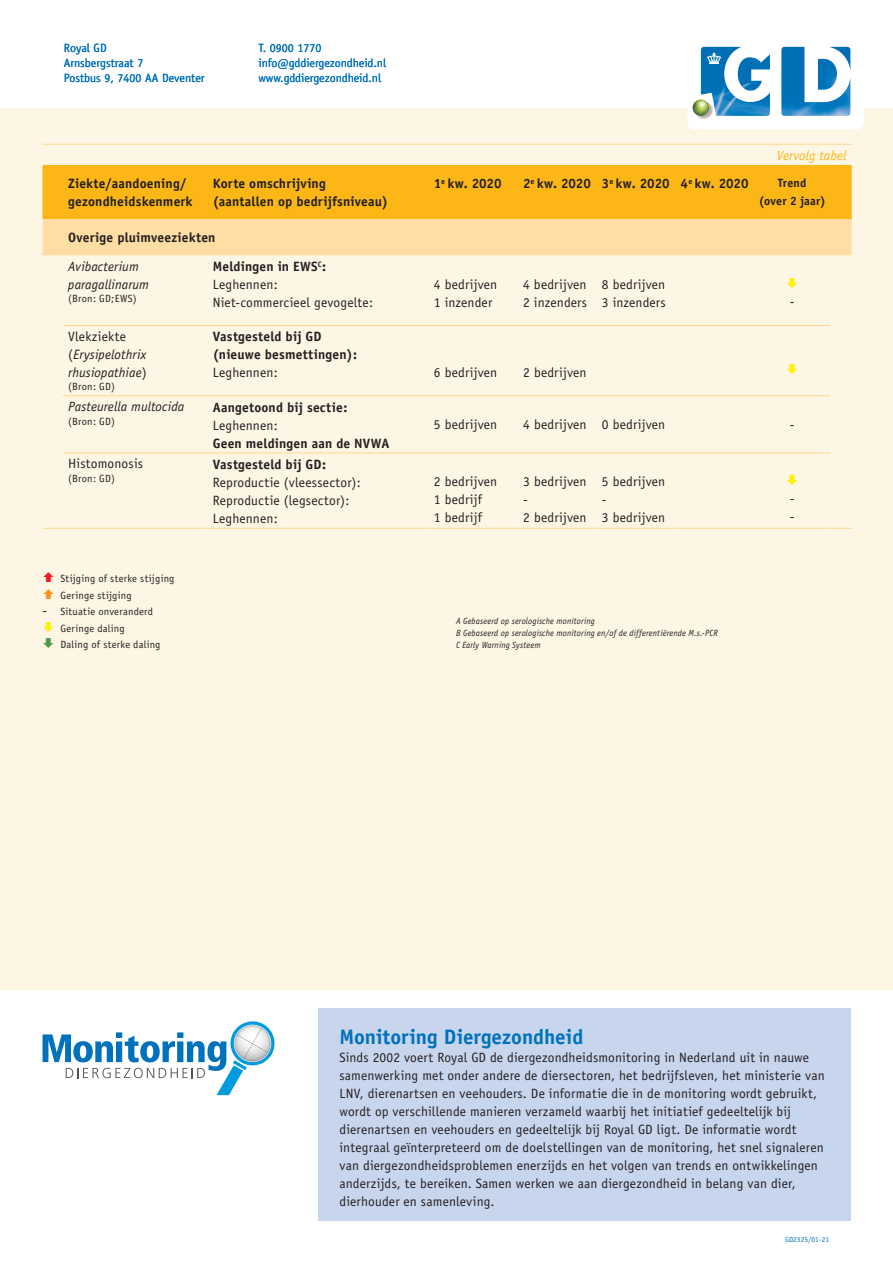
<style>
.page{position:relative;width:893px;height:1263px;background:#fff}
.page>*{position:absolute;margin:0;border:0;box-sizing:border-box;transform-origin:0 0}
.t1{font:700 21px "Officina Sans";color:#0071bb}
.t2{font:13.5px/18px "Officina Sans";letter-spacing:.01em;color:#231f20}
.t3{font:700 13.5px/18px "Officina Sans";letter-spacing:.01em;color:#231f20}
.t4{font:italic 13.5px/18px "Officina Sans";letter-spacing:.005em;color:#231f20}
.t5{font:italic 13.5px "Officina Sans";letter-spacing:.005em;color:#fcb615}
.t6{font:12px/15px "Officina Sans";color:#0071bb}
.t7{font:700 12px/18px "Officina Sans";letter-spacing:.015em;color:#231f20;text-align:center}
.t8{font:10.5px/16.5px "Officina Sans";letter-spacing:.02em;color:#231f20}
.t9{font:italic 9px/12px "Officina Sans";letter-spacing:.02em;color:#231f20;scale:.95 1}
.t10{font:7.5px "Officina Sans";color:#0071bb}
.s1{font-weight:700}
.s2{font-style:normal}
.s3{font-size:13.5px}
</style>
<div class="page">
<div style="left:0;top:108px;width:893px;height:1112px;background:#fef6e5"></div>
<div style="left:0;top:990px;width:893px;height:270px;background:#fff"></div>
<svg style="left:43px;top:1021px;width:232px;height:74px"></svg>
<svg style="left:687px;top:33px;width:177px;height:96px"></svg>
<img style="left:693px;top:99px;width:16px;height:17px;border-radius:8px">
<svg style="left:707px;top:53px;width:14px;height:11px"></svg>
<div style="left:318px;top:1008px;width:532px;height:212px;background:#c7d6ed"></div>
<svg style="left:43px;top:165px;width:809px;height:90px;background:#fdc54d"></svg>
<svg style="left:43px;top:144px;width:20px;height:1px"></svg>
<hr style="left:63px;top:144px;width:144px;height:1px;background:#fed78f">
<hr style="left:207px;top:144px;width:222px;height:1px;background:#fed78f">
<hr style="left:429px;top:144px;width:89px;height:1px;background:#fed78f">
<hr style="left:518px;top:144px;width:79px;height:1px;background:#fed78f">
<hr style="left:597px;top:144px;width:78px;height:1px;background:#fed78f">
<hr style="left:675px;top:144px;width:79px;height:1px;background:#fed78f">
<hr style="left:754px;top:144px;width:76px;height:1px;background:#fed78f">
<svg style="left:830px;top:144px;width:22px;height:1px"></svg>
<hr style="left:63px;top:325px;width:144px;height:1px;background:#fed78f">
<hr style="left:63px;top:395px;width:144px;height:1px;background:#fed78f">
<hr style="left:207px;top:325px;width:222px;height:1px;background:#fed78f">
<hr style="left:207px;top:395px;width:222px;height:1px;background:#fed78f">
<svg style="left:43px;top:528px;width:20px;height:1px"></svg>
<svg style="left:830px;top:528px;width:22px;height:1px"></svg>
<hr style="left:429px;top:325px;width:89px;height:1px;background:#fed78f">
<hr style="left:518px;top:325px;width:79px;height:1px;background:#fed78f">
<hr style="left:597px;top:325px;width:78px;height:1px;background:#fed78f">
<hr style="left:675px;top:325px;width:79px;height:1px;background:#fed78f">
<hr style="left:754px;top:325px;width:76px;height:1px;background:#fed78f">
<hr style="left:429px;top:395px;width:89px;height:1px;background:#fed78f">
<hr style="left:518px;top:395px;width:79px;height:1px;background:#fed78f">
<hr style="left:597px;top:395px;width:78px;height:1px;background:#fed78f">
<hr style="left:675px;top:395px;width:79px;height:1px;background:#fed78f">
<hr style="left:754px;top:395px;width:76px;height:1px;background:#fed78f">
<hr style="left:63px;top:453px;width:144px;height:1px;background:#fed78f">
<hr style="left:63px;top:528px;width:144px;height:1px;background:#fed78f">
<hr style="left:207px;top:453px;width:222px;height:1px;background:#fed78f">
<hr style="left:207px;top:528px;width:222px;height:1px;background:#fed78f">
<hr style="left:429px;top:453px;width:89px;height:1px;background:#fed78f">
<hr style="left:429px;top:528px;width:89px;height:1px;background:#fed78f">
<hr style="left:518px;top:453px;width:79px;height:1px;background:#fed78f">
<hr style="left:518px;top:528px;width:79px;height:1px;background:#fed78f">
<hr style="left:597px;top:453px;width:78px;height:1px;background:#fed78f">
<hr style="left:597px;top:528px;width:78px;height:1px;background:#fed78f">
<hr style="left:675px;top:453px;width:79px;height:1px;background:#fed78f">
<hr style="left:675px;top:528px;width:79px;height:1px;background:#fed78f">
<hr style="left:754px;top:453px;width:76px;height:1px;background:#fed78f">
<hr style="left:754px;top:528px;width:76px;height:1px;background:#fed78f">
<p class="t6" style="left:64px;top:40px;width:142px">Royal GD<br>Arnsbergstraat 7<br>Postbus 9, 7400 AA Deventer</p>
<p class="t6" style="left:258px;top:40px;width:129px">T. 0900 1770 info@gddiergezondheid.nl www.gddiergezondheid.nl</p>
<p class="t5" style="left:777px;top:147px;width:71px">Vervolg tabel</p>
<p class="t3" style="left:68px;top:175px;width:126px">Ziekte/aandoening/ gezondheidskenmerk</p>
<p class="t3" style="left:213px;top:175px;width:177px">Korte omschrijving (aantallen op bedrijfsniveau)</p>
<p class="t3" style="left:434px;top:175px;width:69px">1<sup>e</sup> kw. 2020</p>
<p class="t3" style="left:523px;top:175px;width:227px">2<sup>e</sup> kw. 2020 3<sup>e</sup> kw. 2020 4<sup>e</sup> kw. 2020</p>
<p class="t7" style="left:759px;top:174px;width:69px">Trend<br>(over 2 jaar)</p>
<p class="t3" style="left:68px;top:229px;width:149px">Overige pluimveeziekten</p>
<p class="t4" style="left:68px;top:257px;width:82px">Avibacterium paragallinarum</p>
<p class="t8" style="left:68px;top:290px;width:70px">(Bron: GD;EWS)</p>
<p class="t2" style="left:213px;top:258px;width:162px"><span class="s1">Meldingen in EWS</span><sup>C</sup><span class="s1">:<br></span>Leghennen:<br>Niet-commercieel gevogelte:</p>
<p class="t2" style="left:434px;top:275px;width:65px">4 bedrijven<br>1 inzender</p>
<p class="t2" style="left:523px;top:275px;width:65px">4 bedrijven<br>2 inzenders</p>
<p class="t2" style="left:602px;top:275px;width:65px">8 bedrijven<br>3 inzenders</p>
<p class="t2" style="left:790px;top:292px;width:6px">-</p>
<p class="t4" style="left:68px;top:327px;width:80px"><span class="s2">Vlekziekte (</span>Erysipelothrix rhusiopathiae<span class="s2">)</span></p>
<p class="t8" style="left:68px;top:379px;width:48px">(Bron: GD)</p>
<p class="t3" style="left:213px;top:328px;width:146px">Vastgesteld bij GD (nieuwe besmettingen):</p>
<p class="t2" style="left:213px;top:364px;width:67px">Leghennen:</p>
<p class="t2" style="left:434px;top:363px;width:65px">6 bedrijven</p>
<p class="t2" style="left:523px;top:363px;width:65px">2 bedrijven</p>
<p class="t4" style="left:68px;top:398px;width:118px">Pasteurella multocida</p>
<p class="t8" style="left:68px;top:413px;width:48px">(Bron: GD)</p>
<p class="t3" style="left:213px;top:398px;width:136px">Aangetoond bij sectie:</p>
<p class="t2" style="left:213px;top:416px;width:67px">Leghennen:</p>
<p class="t3" style="left:213px;top:434px;width:178px">Geen meldingen aan de NVWA</p>
<p class="t2" style="left:434px;top:416px;width:65px">5 bedrijven</p>
<p class="t2" style="left:523px;top:416px;width:143px">4 bedrijven 0 bedrijven</p>
<p class="t2" style="left:790px;top:416px;width:6px">-</p>
<p class="t2" style="left:68px;top:455px;width:76px">Histomonosis</p>
<p class="t8" style="left:68px;top:470px;width:48px">(Bron: GD)</p>
<p class="t3" style="left:213px;top:455px;width:115px">Vastgesteld bij GD:</p>
<p class="t2" style="left:213px;top:473px;width:150px">Reproductie (vleessector):<br>Reproductie (legsector):<br>Leghennen:</p>
<p class="t2" style="left:434px;top:473px;width:65px">2 bedrijven<br>1 bedrijf<br>1 bedrijf</p>
<p class="t2" style="left:523px;top:473px;width:65px">3 bedrijven -<br>2 bedrijven</p>
<p class="t2" style="left:602px;top:473px;width:65px">5 bedrijven -<br>3 bedrijven</p>
<p class="t2" style="left:790px;top:490px;width:6px">- -</p>
<p class="t8" style="left:61px;top:570px;width:116px">Stijging of sterke stijging<br>Geringe stijging</p>
<p class="t8" style="left:61px;top:603px;width:102px;text-indent:-18px"><span class="s3">-</span> Situatie onveranderd<br>Geringe daling<br>Daling of sterke daling</p>
<p class="t9" style="left:456px;top:615px;width:277px">A Gebaseerd op serologische monitoring<br>B Gebaseerd op serologische monitoring en/of de differentiërende M.s.-PCR<br>C Early Warning Systeem</p>
<h1 class="t1" style="left:339px;top:1024px;width:245px">Monitoring Diergezondheid</h1>
<p class="t2" style="left:339px;top:1048px;width:487px">Sinds 2002 voert Royal GD de diergezondheidsmonitoring in Nederland uit in nauwe samenwerking met onder andere de diersectoren, het bedrijfsleven, het ministerie van LNV, dierenartsen en veehouders. De informatie die in de monitoring wordt gebruikt, wordt op verschillende manieren verzameld waarbij het initiatief gedeeltelijk bij dierenartsen en veehouders en gedeeltelijk bij Royal GD ligt. De informatie wordt integraal geïnterpreteerd om de doelstellingen van de monitoring, het snel signaleren van diergezondheidsproblemen enerzijds en het volgen van trends en ontwikkelingen anderzijds, te bereiken. Samen werken we aan diergezondheid in belang van dier, dierhouder en samenleving.</p>
<p class="t10" style="left:785px;top:1235px;width:46px">GD2325/01-21</p>
<p class="t10" style="left:793px;top:1235px;width:37px">0000 0 00</p>
</div>
